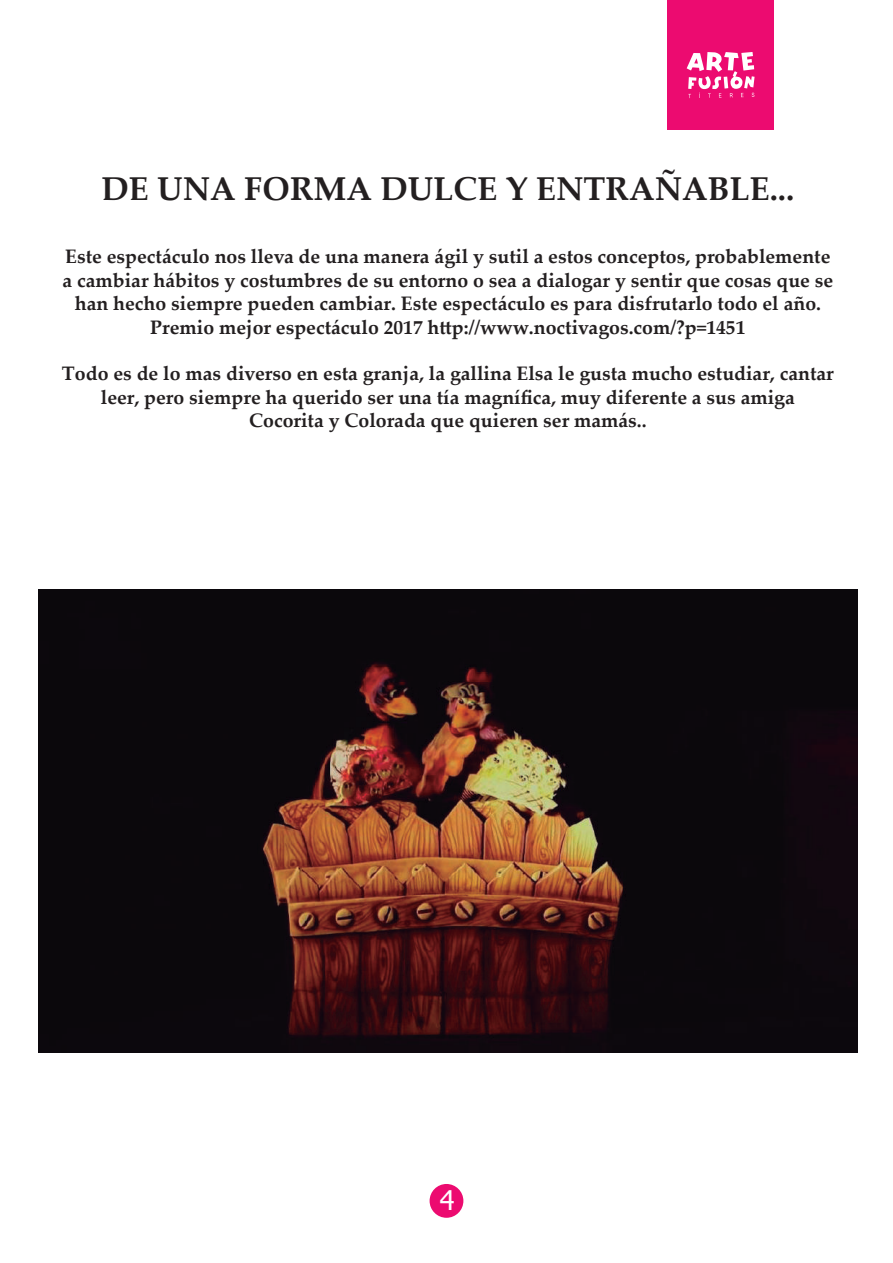
<style>
.page{position:relative;width:893px;height:1263px;background:#fff}
.page>*{position:absolute;margin:0;border:0;box-sizing:border-box;transform-origin:0 0}
.t1{font:700 33px "Palatino Linotype";color:#231f20}
.t2{font:27px "Tahoma";color:#fff}
.t3{font:700 19.5px/23.4px "Palatino Linotype";color:#231f20;text-align:center}
</style>
<div class="page">
<div style="left:667px;top:0;width:107px;height:129px;background:#ec0b70"></div>
<svg style="left:687px;top:52px;width:68px;height:46px"></svg>
<div style="left:430px;top:1184px;width:33px;height:34px;background:#ec0b70;border-radius:50%"></div>
<img style="left:39px;top:589px;width:818px;height:463px">
<h1 class="t1" style="left:101px;top:166px;width:695px">DE UNA FORMA DULCE Y ENTRAÑABLE...</h1>
<p class="t3" style="left:63px;top:244px;width:772px">Este espectáculo nos lleva de una manera ágil y sutil a estos conceptos, probablemente a cambiar hábitos y costumbres de su entorno o sea a dialogar y sentir que cosas que se han hecho siempre pueden cambiar. Este espectáculo es para disfrutarlo todo el año.<br>Premio mejor espectáculo 2017 http://www.noctivagos.com/?p=1451</p>
<p class="t3" style="left:62px;top:361px;width:773px">Todo es de lo mas diverso en esta granja, la gallina Elsa le gusta mucho estudiar, cantar leer, pero siempre ha querido ser una tía magnífica, muy diferente a sus amiga<br>Cocorita y Colorada que quieren ser mamás..</p>
<h2 class="t2" style="left:440px;top:1182px;width:16px">4</h2>
</div>
